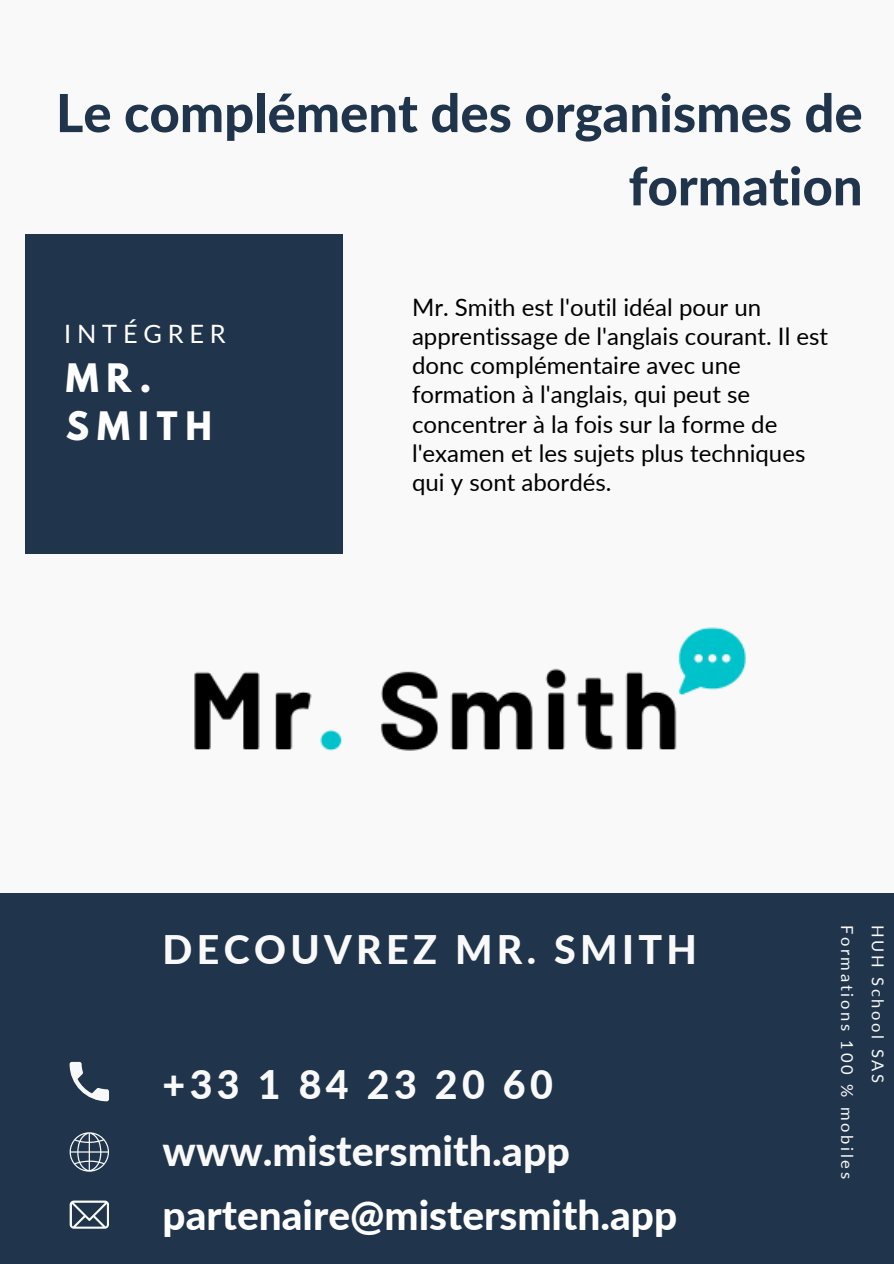
<style>
.page{position:relative;width:894px;height:1264px;background:#fff}
.page>*{position:absolute;margin:0;border:0;box-sizing:border-box;transform-origin:0 0}
.t1{font:800 52.5px/73.2px "Lato";color:#20344b;text-align:right}
.t2{font:800 41.25px "Lato";color:#f9f9f9}
.t3{font:800 40.5px "Lato";color:#fff}
.t4{font:800 39.45px "Lato";letter-spacing:.11em;color:#f9f9f9}
.t5{font:700 34.8px/48.4px "League Spartan";letter-spacing:.23em;color:#fff}
.t6{font:25.35px "Lato";letter-spacing:.23em;color:#fff}
.t7{font:24px/29.2px "Lato";color:#000}
.t8{font:16.5px "Lato";letter-spacing:.16em;color:#f9f9f9}
</style>
<div class="page">
<div style="left:0;top:0;width:893px;height:1263px;background:#f9f9f9"></div>
<div style="left:25px;top:234px;width:317px;height:320px;background:#20344b"></div>
<img style="left:194px;top:627px;width:552px;height:124px">
<div style="left:0;top:893px;width:893px;height:370px;background:#20344b"></div>
<svg style="left:70px;top:1132px;width:39px;height:39px"></svg>
<svg style="left:70px;top:1061px;width:39px;height:40px"></svg>
<svg style="left:70px;top:1200px;width:39px;height:28px"></svg>
<p class="t1" style="left:56px;top:75px;width:808px">Le complément des organismes de formation</p>
<p class="t6" style="left:64px;top:318px;width:163px">INTÉGRER</p>
<p class="t5" style="left:66px;top:358px;width:148px">MR.<br>SMITH</p>
<p class="t7" style="left:412px;top:292px;width:417px">Mr. Smith est l'outil idéal pour un apprentissage de l'anglais courant. Il est donc complémentaire avec une formation à l'anglais, qui peut se concentrer à la fois sur la forme de l'examen et les sujets plus techniques qui y sont abordés.</p>
<p class="t4" style="left:162px;top:924px;width:535px">DECOUVREZ MR. SMITH</p>
<p class="t4" style="left:162px;top:1059px;width:392px">+33 1 84 23 20 60</p>
<p class="t2" style="left:163px;top:1124px;width:409px">www.mistersmith.app</p>
<p class="t3" style="left:162px;top:1190px;width:516px">partenaire@mistersmith.app</p>
<p class="t8" style="left:857px;top:924px;width:255px;rotate:90deg">Formations 100 % mobiles</p>
<p class="t8" style="left:887px;top:924px;width:160px;rotate:90deg">HUH School SAS</p>
</div>
